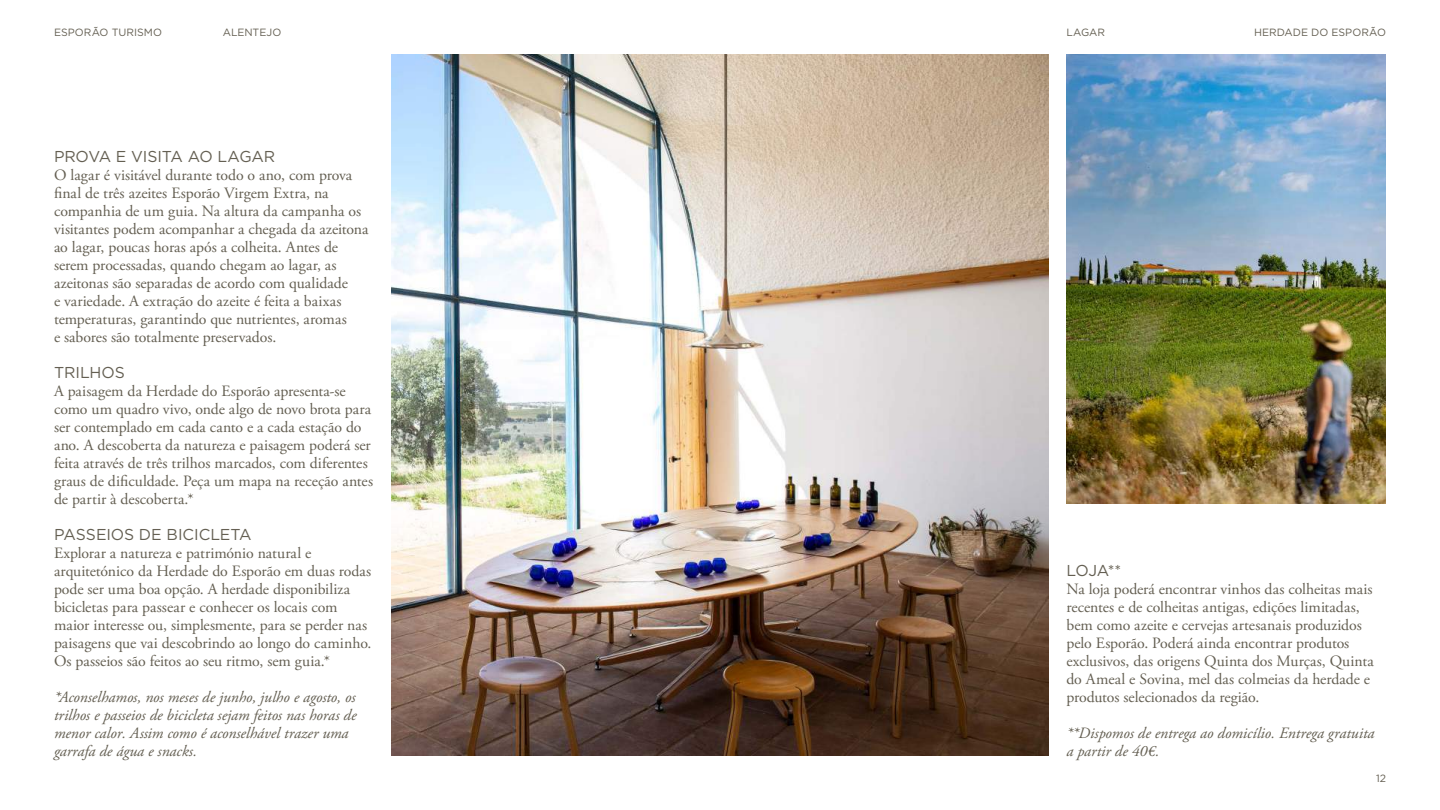
<style>
.page{position:relative;width:1440px;height:810px;background:#fff}
.page>*{position:absolute;margin:0;border:0;box-sizing:border-box;transform-origin:0 0}
.t1{font:15.75px/18px "Adobe Garamond Pro";color:#645f52}
.t2{font:italic 15.75px/18px "Adobe Garamond Pro";color:#645f52}
.t3{font:15.75px "Gotham";letter-spacing:-.01em;color:#645f52}
.t4{font:10.5px "Gotham";letter-spacing:.005em;color:#645f52}
</style>
<div class="page">
<img style="left:392px;top:54px;width:657px;height:702px">
<img style="left:1067px;top:54px;width:319px;height:450px">
<p class="t4" style="left:54px;top:26px;width:110px">ESPORÃO TURISMO</p>
<p class="t4" style="left:223px;top:26px;width:60px">ALENTEJO</p>
<p class="t4" style="left:1066px;top:26px;width:40px">LAGAR</p>
<p class="t4" style="left:1254px;top:26px;width:133px">HERDADE DO ESPORÃO</p>
<p class="t3" style="left:54px;top:148px;width:223px">PROVA E VISITA AO LAGAR</p>
<p class="t1" style="left:54px;top:167px;width:316px">O lagar é visitável durante todo o ano, com prova final de três azeites Esporão Virgem Extra, na companhia de um guia. Na altura da campanha os visitantes podem acompanhar a chegada da azeitona ao lagar, poucas horas após a colheita. Antes de serem processadas, quando chegam ao lagar, as azeitonas são separadas de acordo com qualidade<br>e variedade. A extração do azeite é feita a baixas temperaturas, garantindo que nutrientes, aromas<br>e sabores são totalmente preservados.</p>
<p class="t3" style="left:54px;top:364px;width:72px">TRILHOS</p>
<p class="t1" style="left:54px;top:383px;width:321px">A paisagem da Herdade do Esporão apresenta-se como um quadro vivo, onde algo de novo brota para ser contemplado em cada canto e a cada estação do ano. A descoberta da natureza e paisagem poderá ser feita através de três trilhos marcados, com diferentes graus de dificuldade. Peça um mapa na receção antes de partir à descoberta.*</p>
<p class="t3" style="left:54px;top:526px;width:199px">PASSEIOS DE BICICLETA</p>
<p class="t1" style="left:54px;top:545px;width:319px">Explorar a natureza e património natural e arquitetónico da Herdade do Esporão em duas rodas pode ser uma boa opção. A herdade disponibiliza bicicletas para passear e conhecer os locais com maior interesse ou, simplesmente, para se perder nas paisagens que vai descobrindo ao longo do caminho.<br>Os passeios são feitos ao seu ritmo, sem guia.*</p>
<p class="t2" style="left:54px;top:689px;width:304px">*Aconselhamos, nos meses de junho, julho e agosto, os trilhos e passeios de bicicleta sejam feitos nas horas de menor calor. Assim como é aconselhável trazer uma garrafa de água e snacks.</p>
<p class="t3" style="left:1067px;top:562px;width:56px">LOJA**</p>
<p class="t1" style="left:1067px;top:581px;width:309px">Na loja poderá encontrar vinhos das colheitas mais recentes e de colheitas antigas, edições limitadas, bem como azeite e cervejas artesanais produzidos pelo Esporão. Poderá ainda encontrar produtos exclusivos, das origens Quinta dos Murças, Quinta do Ameal e Sovina, mel das colmeias da herdade e produtos selecionados da região.</p>
<p class="t2" style="left:1067px;top:725px;width:309px">**Dispomos de entrega ao domicílio. Entrega gratuita a partir de 40€.</p>
<p class="t4" style="left:1376px;top:772px;width:11px">12</p>
</div>
